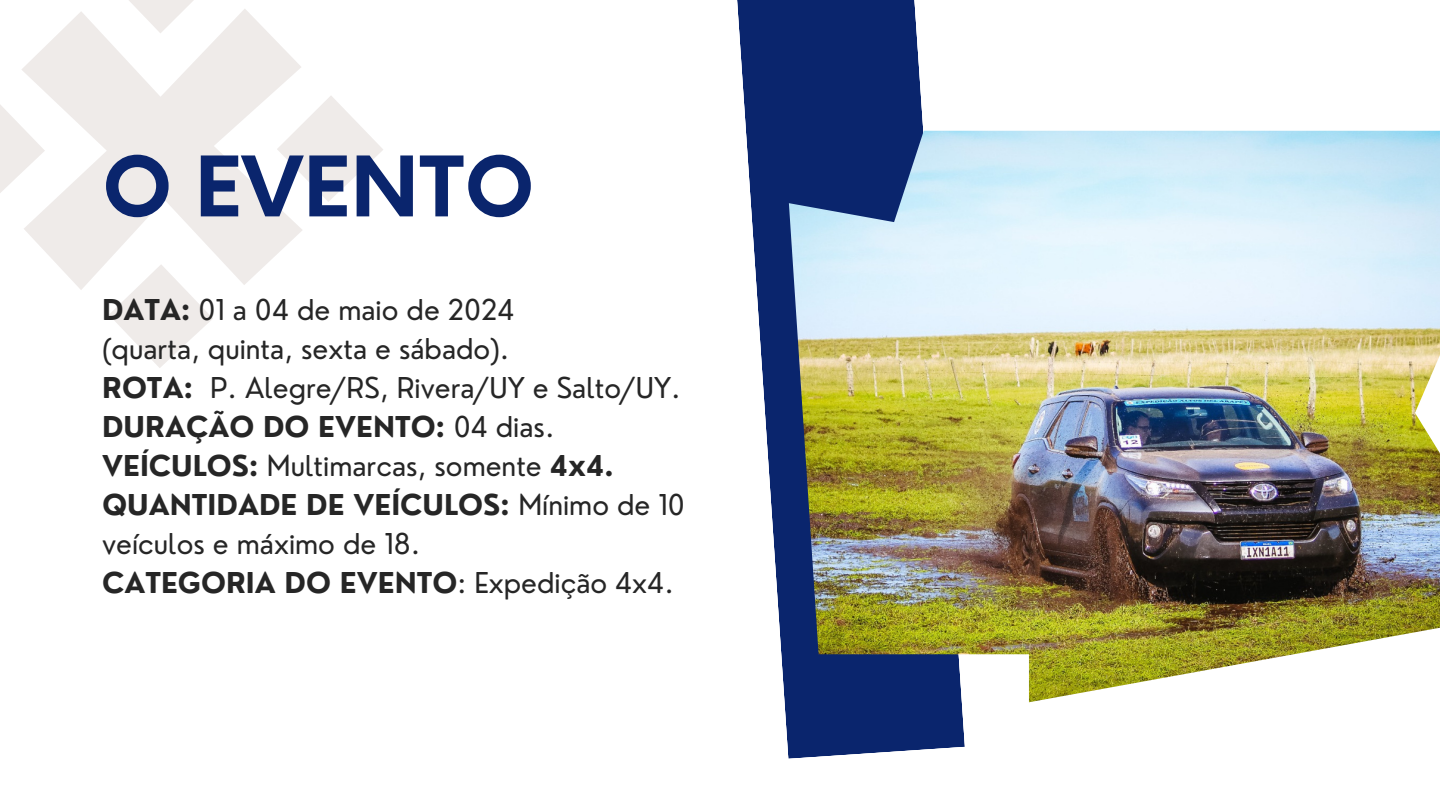
<style>
.page{position:relative;width:1440px;height:810px;background:#fff}
.page>*{position:absolute;margin:0;border:0;box-sizing:border-box;transform-origin:0 0}
.t1{font:700 81.2px "Neue Einstellung";color:#0a256d}
.t2{font:28px/39px "Nourd";color:#262626}
.t3{font:700 28px "Nourd";color:#262626}
.s1{font-weight:700}
.s2{font-weight:400}
</style>
<div class="page">
<svg style="left:22px;top:9px;width:280px;height:281px;fill:#efebe9"></svg>
<svg style="left:109px;top:264px;width:104px;height:104px"></svg>
<svg style="left:277px;top:95px;width:106px;height:107px"></svg>
<svg style="left:0;top:97px;width:45px;height:104px"></svg>
<svg style="left:109px;top:0;width:103px;height:33px"></svg>
<svg style="left:737px;top:0;width:228px;height:759px;fill:#0a256d"></svg>
<img style="left:789px;top:131px;width:651px;height:571px">
<h1 class="t1" style="left:102px;top:113px;width:434px">O EVENTO</h1>
<p class="t2" style="left:102px;top:290px;width:414px"><span class="s1">DATA:</span> 01 a 04 de maio de 2024</p>
<p class="t2" style="left:102px;top:329px;width:409px">(quarta, quinta, sexta e sábado).</p>
<p class="t2" style="left:102px;top:368px;width:580px"><span class="s1">ROTA:</span> P. Alegre/RS, Rivera/UY e Salto/UY.</p>
<p class="t3" style="left:102px;top:409px;width:454px">DURAÇÃO DO EVENTO: <span class="s2">04 dias.</span></p>
<p class="t2" style="left:102px;top:446px;width:514px"><span class="s1">VEÍCULOS:</span> Multimarcas, somente <span class="s1">4x4.</span></p>
<p class="t2" style="left:102px;top:485px;width:584px"><span class="s1">QUANTIDADE DE VEÍCULOS:</span> Mínimo de 10 veículos e máximo de 18.</p>
<p class="t3" style="left:102px;top:565px;width:573px">CATEGORIA DO EVENTO<span class="s2">: Expedição 4x4.</span></p>
</div>
